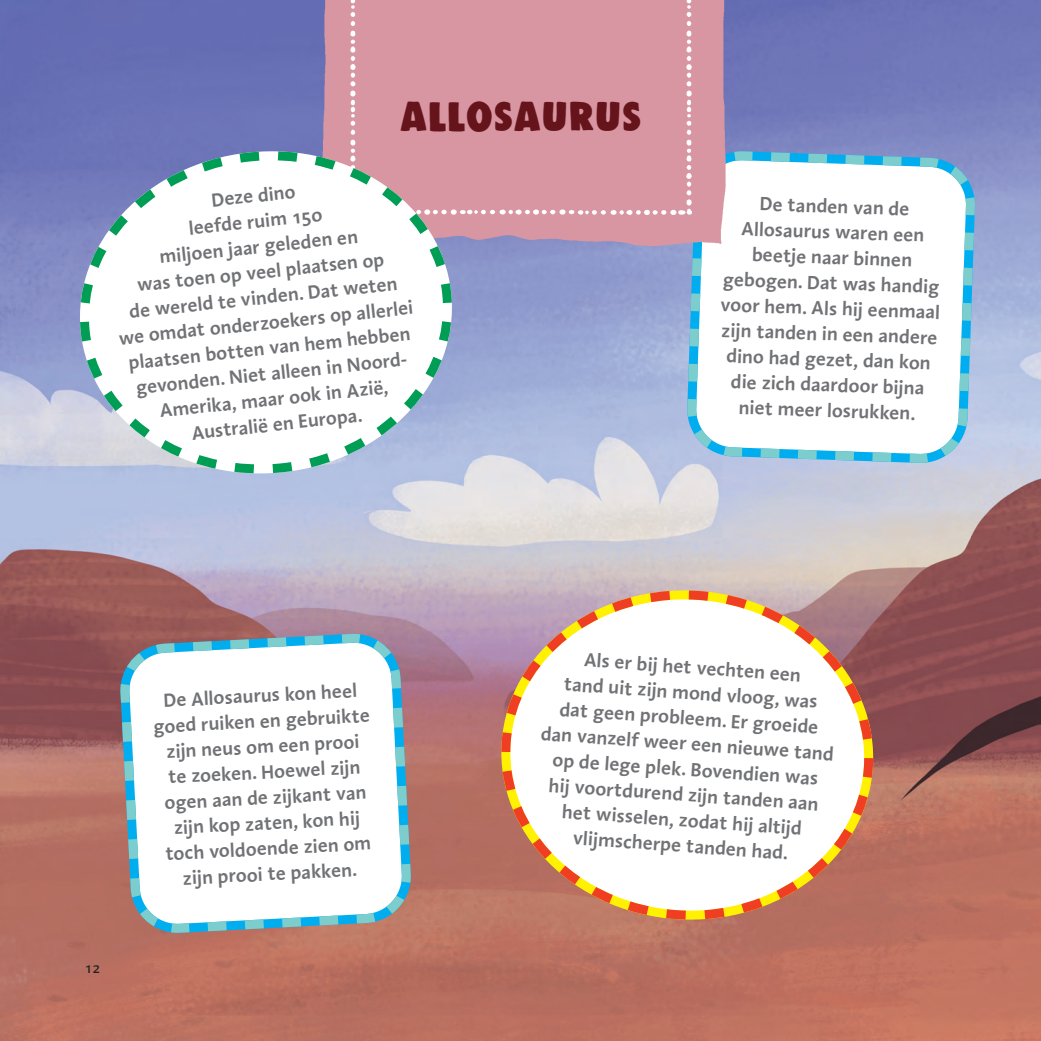
<style>
.page{position:relative;width:1041px;height:1041px;background:#fff}
.page>*{position:absolute;margin:0;border:0;box-sizing:border-box;transform-origin:0 0}
.t1{font:42px "DK Woolwich";letter-spacing:.03em;color:#66141c;scale:1.14 1}
.t2{font:600 19.5px/25.5px "Aroma LT";color:#717275;text-align:center}
.t3{font:15px "Aroma LT";color:#231f20}
</style>
<div class="page">
<img style="left:0;top:0;width:1041px;height:1041px">
<svg style="left:683px;top:146px;width:297px;height:322px"></svg>
<svg style="left:116px;top:644px;width:1px;height:44px"></svg>
<svg style="left:131px;top:936px;width:44px;height:1px"></svg>
<svg style="left:414px;top:879px;width:1px;height:44px"></svg>
<svg style="left:356px;top:629px;width:44px;height:1px"></svg>
<svg style="left:117px;top:630px;width:297px;height:306px"></svg>
<svg style="left:490px;top:579px;width:394px;height:345px;background:#b98d8c"></svg>
<svg style="left:497px;top:586px;width:381px;height:338px"></svg>
<img style="left:273px;top:0;width:495px;height:278px">
<svg style="left:75px;top:147px;width:382px;height:331px"></svg>
<h1 class="t1" style="left:400px;top:93px;width:213px">ALLOSAURUS</h1>
<p class="t2" style="left:104px;top:198px;width:298px;rotate:-6deg">Deze dino<br>leefde ruim 150<br>miljoen jaar geleden en<br>was toen op veel plaatsen op<br>de wereld te vinden. Dat weten we omdat onderzoekers op allerlei plaatsen botten van hem hebben gevonden. Niet alleen in Noord-<br>Amerika, maar ook in Azië,<br>Australië en Europa.</p>
<p class="t2" style="left:724px;top:189px;width:221px;rotate:2deg">De tanden van de<br>Allosaurus waren een beetje naar binnen gebogen. Dat was handig voor hem. Als hij eenmaal zijn tanden in een andere dino had gezet, dan kon die zich daardoor bijna niet meer losrukken.</p>
<p class="t3" style="left:85px;top:958px;width:17px">12</p>
<p class="t2" style="left:151px;top:688px;width:219px;rotate:-3deg">De Allosaurus kon heel goed ruiken en gebruikte zijn neus om een prooi<br>te zoeken. Hoewel zijn ogen aan de zijkant van zijn kop zaten, kon hij toch voldoende zien om zijn prooi te pakken.</p>
<p class="t2" style="left:547px;top:644px;width:295px;rotate:4deg">Als er bij het vechten een<br>tand uit zijn mond vloog, was<br>dat geen probleem. Er groeide dan vanzelf weer een nieuwe tand op de lege plek. Bovendien was<br>hij voortdurend zijn tanden aan het wisselen, zodat hij altijd vlijmscherpe tanden had.</p>
</div>
